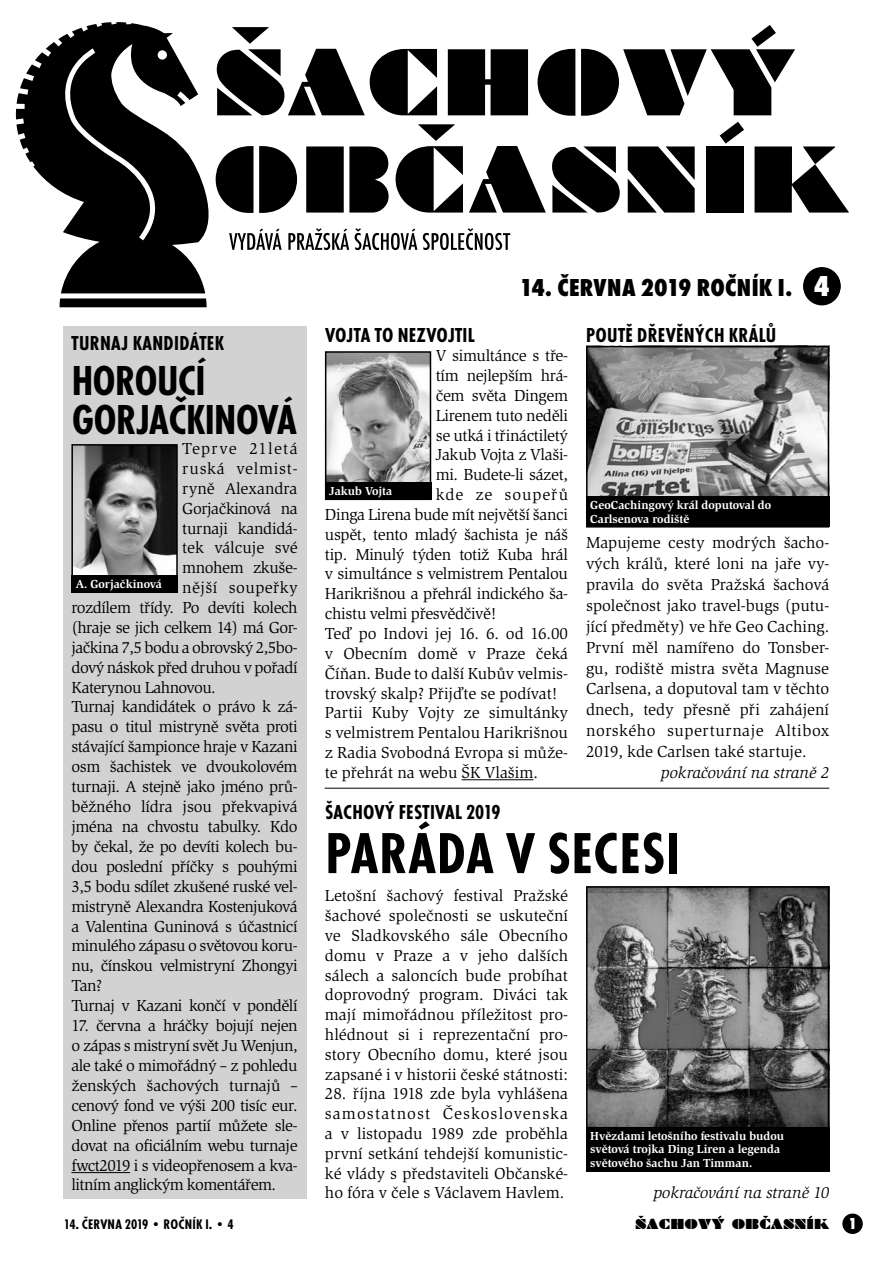
<style>
.page{position:relative;width:893px;height:1263px;background:#fff}
.page>*{position:absolute;margin:0;border:0;box-sizing:border-box;transform-origin:0 0}
.t1{font:85.8px/97.2px "Braggadocio";letter-spacing:.025em;color:#000}
.t2{font:700 condensed 60px "Futura TOT";letter-spacing:.015em;color:#000}
.t3{font:700 condensed 43.5px/39.2px "Futura TOT";letter-spacing:-.015em;color:#000}
.t4{font:25.5px "Futura TOT Extr Bold Cond";letter-spacing:.015em;color:#000}
.t5{font:700 condensed 21px "Futura TOT";letter-spacing:.015em;color:#000}
.t6{font:16.5px/19.8px "Slimbach Itc TOT";letter-spacing:-.02em;color:#000;text-align:justify}
.t7{font:16.5px "Slimbach Itc TOT";color:#000}
.t8{font:italic 16.5px "Slimbach Itc TOT";color:#000}
.t9{font:16.5px "Slimbach Itc TOT";letter-spacing:.03em;color:#000}
.t10{font:16.5px "Slimbach Itc TOT";letter-spacing:.055em;color:#000}
.t11{font:16.5px "Slimbach Itc TOT";letter-spacing:.07em;color:#000}
.t12{font:700 condensed 14.4px "Futura TOT";letter-spacing:.015em;color:#000}
.t13{font:13.2px "Braggadocio";letter-spacing:.025em;color:#000}
.t14{font:700 12px/13.5px "Slimbach Itc TOT";color:#fff}
.s1{font-size:30px;color:#fff}
.s2{font-family:"Futura TOT Extr Bold Cond";font-size:16.5px;color:#fff}
</style>
<div class="page">
<div style="left:842px;top:1213px;width:21px;height:21px;background:#000;border-radius:50%"></div>
<svg style="left:232px;top:27px;width:37px;height:17px"></svg>
<svg style="left:751px;top:25px;width:25px;height:22px"></svg>
<svg style="left:719px;top:122px;width:25px;height:22px"></svg>
<svg style="left:16px;top:22px;width:193px;height:271px;fill:#000"></svg>
<svg style="left:60px;top:298px;width:147px;height:9px"></svg>
<svg style="left:418px;top:124px;width:37px;height:17px"></svg>
<svg style="left:803px;top:267px;width:38px;height:38px"></svg>
<hr style="left:462px;top:779px;width:71px;height:1px;background:#000">
<svg style="left:324px;top:351px;width:108px;height:150px;background:#a9a9a9"></svg>
<div style="left:325px;top:483px;width:106px;height:17px;background:#000"></div>
<img style="left:589px;top:349px;width:237px;height:147px">
<div style="left:586px;top:346px;width:243px;height:182px;border:2px solid #000"></div>
<div style="left:586px;top:496px;width:243px;height:31px;background:#000"></div>
<div style="left:63px;top:327px;width:243px;height:872px;background:#d2d2d2"></div>
<hr style="left:71px;top:1172px;width:59px;height:1px;background:#000">
<svg style="left:71px;top:444px;width:107px;height:131px"></svg>
<div style="left:71px;top:575px;width:107px;height:18px;background:#000"></div>
<hr style="left:325px;top:788px;width:504px;height:1px;background:#000">
<div style="left:803px;top:268px;width:37px;height:37px;background:#000;border-radius:50%"></div>
<img style="left:589px;top:889px;width:237px;height:237px">
<div style="left:586px;top:886px;width:243px;height:243px;border:2px solid #000"></div>
<div style="left:586px;top:1127px;width:243px;height:44px;background:#000"></div>
<svg style="left:229px;top:228px;width:282px;height:22px"></svg>
<h1 class="t1" style="left:61px;top:34px;width:638px">SACHOVY<br>OBCASNIK</h1>
<h1 class="t1" style="left:212px;top:34px;width:638px">SACHOVY<br>OBCASNIK</h1>
<p class="t5" style="left:72px;top:331px;width:154px">TURNAJ KANDIDÁTEK</p>
<h3 class="t3" style="left:72px;top:361px;width:227px">HOROUCÍ<br>GORJAČKINOVÁ</h3>
<p class="t11" style="left:182px;top:439px;width:117px">Teprve 21letá</p>
<p class="t6" style="left:182px;top:459px;width:117px">ruská velmist-</p>
<p class="t7" style="left:182px;top:479px;width:117px">ryně Alexandra</p>
<p class="t6" style="left:182px;top:498px;width:117px">Gorjačkinová na</p>
<p class="t6" style="left:182px;top:518px;width:117px">turnaji kandidá-</p>
<p class="t6" style="left:182px;top:538px;width:117px">tek válcuje své</p>
<p class="t6" style="left:182px;top:558px;width:117px">mnohem zkuše-</p>
<p class="t9" style="left:182px;top:578px;width:117px">nější soupeřky</p>
<p class="t6" style="left:71px;top:597px;width:228px">rozdílem třídy. Po devíti kolech</p>
<p class="t6" style="left:71px;top:617px;width:228px">(hraje se jich celkem 14) má Gor-</p>
<p class="t6" style="left:71px;top:637px;width:228px">jačkina 7,5 bodu a obrovský 2,5bo-</p>
<p class="t6" style="left:71px;top:657px;width:228px">dový náskok před druhou v pořadí</p>
<p class="t6" style="left:71px;top:677px;width:146px">Katerynou Lahnovou.</p>
<p class="t6" style="left:71px;top:697px;width:228px">Turnaj kandidátek o právo k zá-</p>
<p class="t6" style="left:71px;top:717px;width:228px">pasu o titul mistryně světa proti</p>
<p class="t6" style="left:71px;top:737px;width:228px">stávající šampionce hraje v Kazani</p>
<p class="t6" style="left:71px;top:757px;width:228px">osm šachistek ve dvoukolovém</p>
<p class="t6" style="left:71px;top:777px;width:228px">turnaji. A stejně jako jméno prů-</p>
<p class="t6" style="left:71px;top:797px;width:228px">běžného lídra jsou překvapivá</p>
<p class="t6" style="left:71px;top:817px;width:228px">jména na chvostu tabulky. Kdo</p>
<p class="t6" style="left:71px;top:836px;width:228px">by čekal, že po devíti kolech bu-</p>
<p class="t6" style="left:71px;top:856px;width:228px">dou poslední příčky s pouhými</p>
<p class="t6" style="left:71px;top:876px;width:228px">3,5 bodu sdílet zkušené ruské vel-</p>
<p class="t6" style="left:71px;top:896px;width:228px">mistryně Alexandra Kostenjuková</p>
<p class="t6" style="left:71px;top:916px;width:228px">a Valentina Guninová s účastnicí</p>
<p class="t6" style="left:71px;top:936px;width:228px">minulého zápasu o světovou koru-</p>
<p class="t6" style="left:71px;top:956px;width:228px">nu, čínskou velmistryní Zhongyi</p>
<p class="t6" style="left:71px;top:976px;width:33px">Tan?</p>
<p class="t6" style="left:71px;top:996px;width:228px">Turnaj v Kazani končí v pondělí</p>
<p class="t6" style="left:71px;top:1016px;width:228px">17. června a hráčky bojují nejen o zápas s mistryní svět Ju Wenjun, ale také o mimořádný – z pohledu ženských šachových turnajů – cenový fond ve výši 200 tisíc eur.<br>Online přenos partií můžete sle&shy;dovat na oficiálním webu turnaje fwct2019 i s videopřenosem a kva&shy;litním anglickým komentářem.</p>
<p class="t14" style="left:76px;top:578px;width:88px">A. Gorjačkinová</p>
<p class="t5" style="left:325px;top:322px;width:151px">VOJTA TO NEZVOJTIL</p>
<h3 class="t4" style="left:519px;top:273px;width:312px">14. ČERVNA 2019 ROČNÍK I. <span class="s1">4</span></h3>
<p class="t5" style="left:586px;top:322px;width:192px">POUTĚ DŘEVĚNÝCH KRÁLŮ</p>
<p class="t6" style="left:436px;top:346px;width:134px">V simultánce s tře-</p>
<p class="t6" style="left:436px;top:366px;width:134px">tím nejlepším hrá-</p>
<p class="t6" style="left:436px;top:386px;width:134px">čem světa Dingem</p>
<p class="t6" style="left:436px;top:406px;width:134px">Lirenem tuto neděli</p>
<p class="t6" style="left:436px;top:425px;width:134px">se utká i třináctiletý</p>
<p class="t6" style="left:436px;top:445px;width:134px">Jakub Vojta z Vlaši-</p>
<p class="t6" style="left:436px;top:465px;width:134px">mi. Budete-li sázet,</p>
<p class="t10" style="left:436px;top:485px;width:134px">kde ze soupeřů</p>
<p class="t6" style="left:325px;top:505px;width:245px">Dinga Lirena bude mít největší šanci</p>
<p class="t6" style="left:325px;top:524px;width:245px">uspět, tento mladý šachista je náš</p>
<p class="t6" style="left:325px;top:544px;width:245px">tip. Minulý týden totiž Kuba hrál</p>
<p class="t6" style="left:325px;top:564px;width:245px">v simultánce s velmistrem Pentalou</p>
<p class="t6" style="left:325px;top:584px;width:245px">Harikrišnou a přehrál indického ša-</p>
<p class="t6" style="left:325px;top:604px;width:173px">chistu velmi přesvědčivě!</p>
<p class="t7" style="left:325px;top:624px;width:245px">Teď po Indovi jej 16. 6. od 16.00</p>
<p class="t7" style="left:325px;top:644px;width:245px">v Obecním domě v Praze čeká</p>
<p class="t7" style="left:325px;top:664px;width:245px">Číňan. Bude to další Kubův velmis-</p>
<p class="t7" style="left:325px;top:683px;width:234px">trovský skalp? Přijďte se podívat!</p>
<p class="t7" style="left:325px;top:703px;width:245px">Partii Kuby Vojty ze simultánky</p>
<p class="t7" style="left:325px;top:723px;width:245px">s velmistrem Pentalou Harikrišnou</p>
<p class="t7" style="left:325px;top:743px;width:245px">z Radia Svobodná Evropa si může-</p>
<p class="t7" style="left:325px;top:763px;width:215px">te přehrát na webu ŠK Vlašim.</p>
<p class="t14" style="left:329px;top:485px;width:65px">Jakub Vojta</p>
<p class="t14" style="left:590px;top:499px;width:182px">GeoCachingový král doputoval do<br>Carlsenova rodiště</p>
<p class="t6" style="left:586px;top:533px;width:245px;line-height:20.9px">Mapujeme cesty modrých šacho&shy;vých králů, které loni na jaře vy&shy;pravila do světa Pražská šachová společnost jako travel-bugs (putu&shy;jící předměty) ve hře Geo Caching.<br>První měl namířeno do Tonsber&shy;gu, rodiště mistra světa Magnuse Carlsena, a doputoval tam v těchto dnech, tedy přesně při zahájení norského superturnaje Altibox 2019, kde Carlsen také startuje.</p>
<p class="t8" style="left:661px;top:763px;width:170px">pokračování na straně 2</p>
<p class="t5" style="left:325px;top:800px;width:177px">ŠACHOVÝ FESTIVAL 2019</p>
<h2 class="t2" style="left:325px;top:818px;width:356px">PARÁDA V SECESI</h2>
<p class="t6" style="left:325px;top:886px;width:245px">Letošní šachový festival Pražské šachové společnosti se uskuteční ve Sladkovského sále Obecního domu v Praze a v jeho dalších sálech a saloncích bude probíhat doprovodný program. Diváci tak mají mimořádnou příležitost pro&shy;hlédnout si i reprezentační pro&shy;story Obecního domu, které jsou zapsané i v historii české státnosti:</p>
<p class="t6" style="left:325px;top:1084px;width:245px">28. října 1918 zde byla vyhlášena samostatnost Československa a v listopadu 1989 zde proběhla první setkání tehdejší komunistic&shy;ké vlády s představiteli Občanské&shy;ho fóra v čele s Václavem Havlem.</p>
<p class="t14" style="left:590px;top:1129px;width:195px">Hvězdami letošního festivalu budou světová trojka Ding Liren a legenda světového šachu Jan Timman.</p>
<p class="t8" style="left:653px;top:1184px;width:177px">pokračování na straně 10</p>
<p class="t12" style="left:64px;top:1216px;width:171px">14. ČERVNA 2019 • ROČNÍK I. • 4</p>
<p class="t13" style="left:635px;top:1216px;width:223px">SACHOVY OBCASNIK <span class="s2">1</span></p>
</div>
